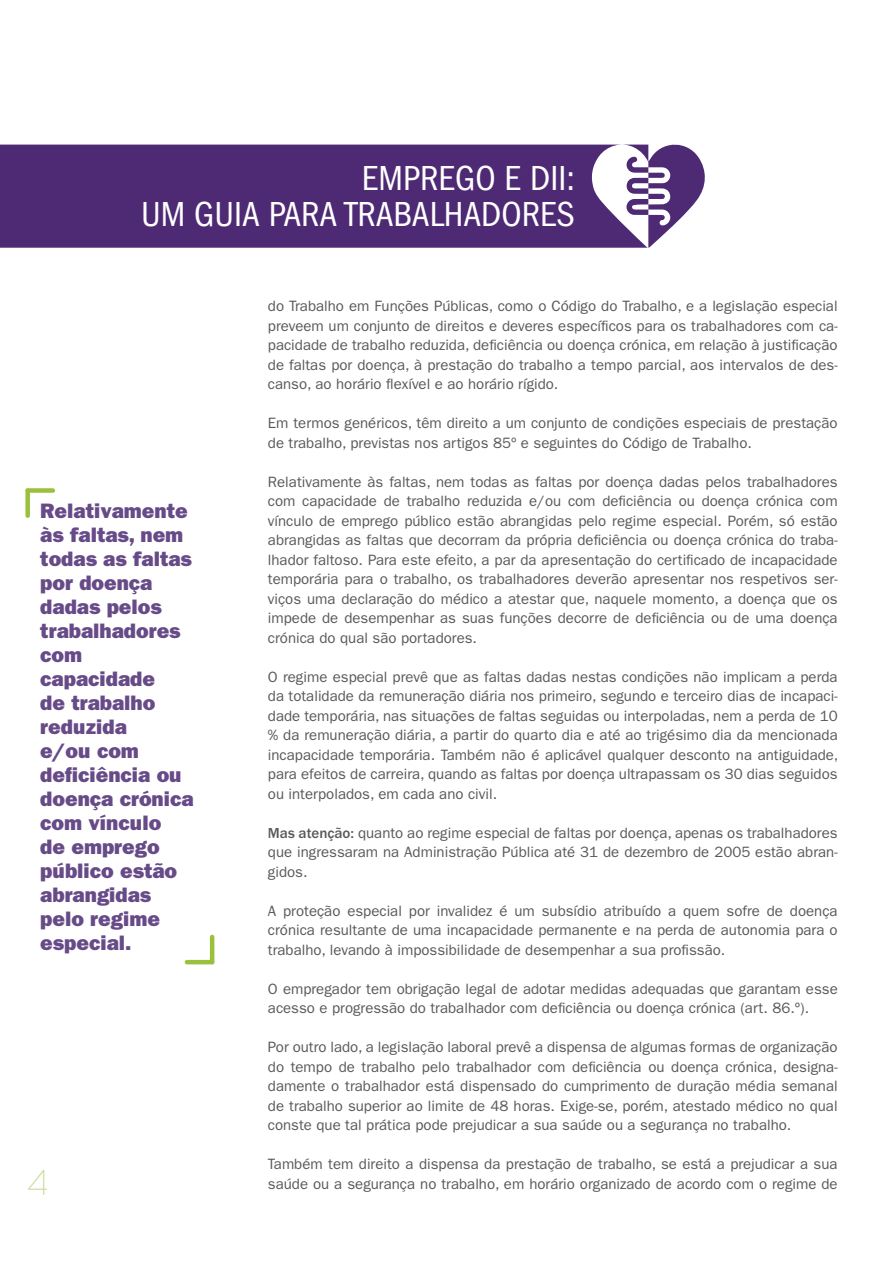
<style>
.page{position:relative;width:893px;height:1263px;background:#fff}
.page>*{position:absolute;margin:0;border:0;box-sizing:border-box;transform-origin:0 0}
.t1{font:condensed 36px/36px "ITC Franklin Gothic Std";color:#fff;text-align:right}
.t2{font:300 36px "Quicksand";color:#c1d587}
.t3{font:21px/24px "ITC Franklin Gothic Std Hvy";color:#674b88}
.t4{font:15px/19.5px "ITC Franklin Gothic Std";color:#58595b;text-align:justify}
.s1{font-weight:500}
</style>
<div class="page">
<svg style="left:0;top:144px;width:705px;height:104px;background:#5d3c80"></svg>
<div style="left:25px;top:490px;width:5px;height:26px;background:#9bc13c"></div>
<div style="left:28px;top:488px;width:25px;height:5px;background:#9bc13c"></div>
<hr style="left:210px;top:937px;width:4px;height:25px;background:#9bc13c">
<hr style="left:187px;top:960px;width:25px;height:4px;background:#9bc13c">
<h1 class="t1" style="left:141px;top:160px;width:435px">EMPREGO E DII:<br>UM GUIA PARA TRABALHADORES</h1>
<h2 class="t3" style="left:40px;top:498px;width:155px">Relativamente às faltas, nem todas as faltas por doença dadas pelos trabalhadores com capacidade<br>de trabalho reduzida<br>e/ou com deficiência ou doença crónica com vínculo<br>de emprego público estão abrangidas pelo regime especial.</h2>
<h1 class="t2" style="left:26px;top:1162px;width:25px">4</h1>
<p class="t4" style="left:268px;top:296px;width:571px">do Trabalho em Funções Públicas, como o Código do Trabalho, e a legislação especial preveem um conjunto de direitos e deveres específicos para os trabalhadores com ca&shy;pacidade de trabalho reduzida, deficiência ou doença crónica, em relação à justificação de faltas por doença, à prestação do trabalho a tempo parcial, aos intervalos de des&shy;canso, ao horário flexível e ao horário rígido.</p>
<p class="t4" style="left:268px;top:413px;width:571px">Em termos genéricos, têm direito a um conjunto de condições especiais de prestação de trabalho, previstas nos artigos 85º e seguintes do Código de Trabalho.</p>
<p class="t4" style="left:268px;top:472px;width:571px">Relativamente às faltas, nem todas as faltas por doença dadas pelos trabalhadores com capacidade de trabalho reduzida e/ou com deficiência ou doença crónica com vínculo de emprego público estão abrangidas pelo regime especial. Porém, só estão abrangidas as faltas que decorram da própria deficiência ou doença crónica do traba&shy;lhador faltoso. Para este efeito, a par da apresentação do certificado de incapacidade temporária para o trabalho, os trabalhadores deverão apresentar nos respetivos ser&shy;viços uma declaração do médico a atestar que, naquele momento, a doença que os impede de desempenhar as suas funções decorre de deficiência ou de uma doença crónica do qual são portadores.</p>
<p class="t4" style="left:268px;top:667px;width:572px">O regime especial prevê que as faltas dadas nestas condições não implicam a perda da totalidade da remuneração diária nos primeiro, segundo e terceiro dias de incapaci&shy;dade temporária, nas situações de faltas seguidas ou interpoladas, nem a perda de 10 % da remuneração diária, a partir do quarto dia e até ao trigésimo dia da mencionada incapacidade temporária. Também não é aplicável qualquer desconto na antiguidade, para efeitos de carreira, quando as faltas por doença ultrapassam os 30 dias seguidos ou interpolados, em cada ano civil.</p>
<p class="t4" style="left:268px;top:823px;width:571px"><span class="s1">Mas atenção:</span> quanto ao regime especial de faltas por doença, apenas os trabalhadores que ingressaram na Administração Pública até 31 de dezembro de 2005 estão abran&shy;gidos.</p>
<p class="t4" style="left:268px;top:901px;width:571px">A proteção especial por invalidez é um subsídio atribuído a quem sofre de doença crónica resultante de uma incapacidade permanente e na perda de autonomia para o trabalho, levando à impossibilidade de desempenhar a sua profissão.</p>
<p class="t4" style="left:268px;top:979px;width:571px">O empregador tem obrigação legal de adotar medidas adequadas que garantam esse acesso e progressão do trabalhador com deficiência ou doença crónica (art. 86.º).</p>
<p class="t4" style="left:268px;top:1037px;width:571px">Por outro lado, a legislação laboral prevê a dispensa de algumas formas de organização do tempo de trabalho pelo trabalhador com deficiência ou doença crónica, designa&shy;damente o trabalhador está dispensado do cumprimento de duração média semanal de trabalho superior ao limite de 48 horas. Exige-se, porém, atestado médico no qual conste que tal prática pode prejudicar a sua saúde ou a segurança no trabalho.</p>
<p class="t4" style="left:268px;top:1154px;width:571px">Também tem direito a dispensa da prestação de trabalho, se está a prejudicar a sua saúde ou a segurança no trabalho, em horário organizado de acordo com o regime de</p>
</div>
